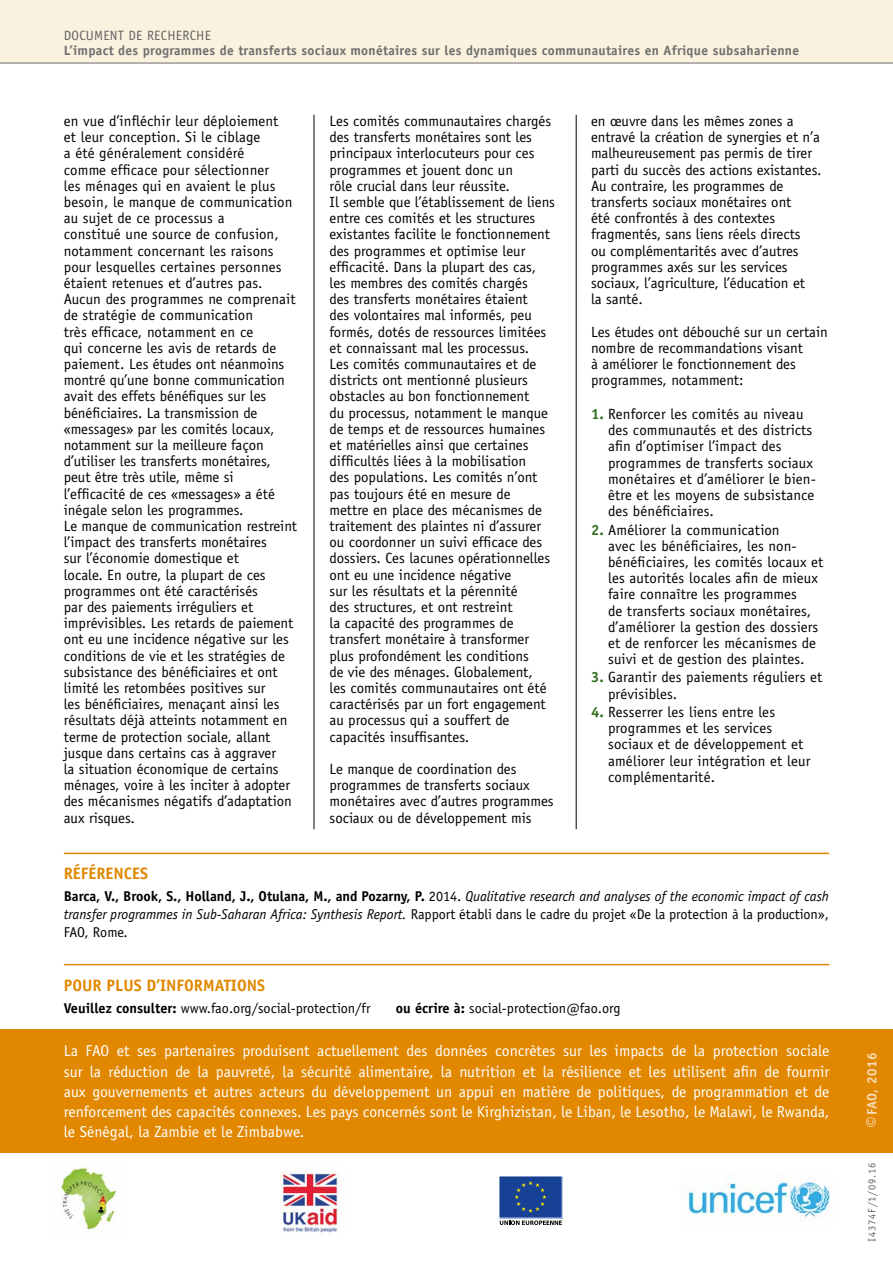
<style>
.page{position:relative;width:893px;height:1263px;background:#fff}
.page>*{position:absolute;margin:0;border:0;box-sizing:border-box;transform-origin:0 0}
.t1{font:700 16.5px "Officina Sans";color:#e18800}
.t2{font:15.75px/20.2px "Officina Sans";color:#fff;text-align:justify}
.t3{font:14.85px/16.2px "Officina Sans";color:#000}
.t4{font:italic 14.25px/18px "Officina Sans";letter-spacing:-.005em;color:#000;text-align:justify}
.t5{font:14.25px "Officina Sans";color:#000}
.t6{font:700 13.5px "Officina Sans";letter-spacing:.02em;color:#706f6f}
.t7{font:13.5px "Officina Sans";letter-spacing:.02em;color:#646363}
.t8{font:700 13.5px "Officina Sans";letter-spacing:.04em;color:#f8dcb8}
.t9{font:10.5px "Officina Sans";letter-spacing:.08em;color:#646363}
.s1{font-weight:700;color:#316d1e}
.s2{font-weight:700;font-style:normal}
.s3{font-style:normal}
.s4{font-weight:700}
.s5{font-size:21px}
</style>
<div class="page">
<hr style="left:314px;top:115px;width:1px;height:714px;background:#000">
<hr style="left:576px;top:115px;width:1px;height:714px;background:#000">
<div style="left:0;top:0;width:893px;height:64px;background:#faf2de"></div>
<hr style="left:64px;top:853px;width:765px;height:1px;background:#e18800">
<hr style="left:64px;top:964px;width:765px;height:1px;background:#e18800">
<img style="left:685px;top:1174px;width:145px;height:46px">
<img style="left:61px;top:1167px;width:55px;height:66px">
<img style="left:280px;top:1171px;width:60px;height:62px">
<div style="left:499px;top:1176px;width:63px;height:42px;background:#164194"></div>
<svg style="left:515px;top:1181px;width:32px;height:32px"></svg>
<svg style="left:500px;top:1220px;width:62px;height:5px"></svg>
<div style="left:0;top:1029px;width:893px;height:123px;background:#e18800"></div>
<p class="t7" style="left:64px;top:27px;width:149px">DOCUMENT DE RECHERCHE</p>
<p class="t6" style="left:64px;top:42px;width:737px">L’impact des programmes de transferts sociaux monétaires sur les dynamiques communautaires en Afrique subsaharienne</p>
<p class="t3" style="left:64px;top:113px;width:235px">en vue d’infléchir leur déploiement<br>et leur conception. Si le ciblage<br>a été généralement considéré<br>comme efficace pour sélectionner<br>les ménages qui en avaient le plus besoin, le manque de communication au sujet de ce processus a<br>constitué une source de confusion, notamment concernant les raisons pour lesquelles certaines personnes étaient retenues et d’autres pas.<br>Aucun des programmes ne comprenait de stratégie de communication<br>très efficace, notamment en ce<br>qui concerne les avis de retards de paiement. Les études ont néanmoins montré qu’une bonne communication avait des effets bénéfiques sur les bénéficiaires. La transmission de «messages» par les comités locaux, notamment sur la meilleure façon d’utiliser les transferts monétaires, peut être très utile, même si l’efficacité de ces «messages» a été inégale selon les programmes.<br>Le manque de communication restreint l’impact des transferts monétaires<br>sur l’économie domestique et<br>locale. En outre, la plupart de ces programmes ont été caractérisés<br>par des paiements irréguliers et imprévisibles. Les retards de paiement ont eu une incidence négative sur les conditions de vie et les stratégies de subsistance des bénéficiaires et ont limité les retombées positives sur<br>les bénéficiaires, menaçant ainsi les résultats déjà atteints notamment en terme de protection sociale, allant jusque dans certains cas à aggraver<br>la situation économique de certains ménages, voire à les inciter à adopter des mécanismes négatifs d’adaptation aux risques.</p>
<p class="t3" style="left:330px;top:113px;width:227px">Les comités communautaires chargés des transferts monétaires sont les principaux interlocuteurs pour ces programmes et jouent donc un<br>rôle crucial dans leur réussite.<br>Il semble que l’établissement de liens entre ces comités et les structures existantes facilite le fonctionnement des programmes et optimise leur efficacité. Dans la plupart des cas, les membres des comités chargés<br>des transferts monétaires étaient<br>des volontaires mal informés, peu formés, dotés de ressources limitées et connaissant mal les processus.<br>Les comités communautaires et de districts ont mentionné plusieurs obstacles au bon fonctionnement<br>du processus, notamment le manque de temps et de ressources humaines et matérielles ainsi que certaines difficultés liées à la mobilisation<br>des populations. Les comités n’ont pas toujours été en mesure de<br>mettre en place des mécanismes de traitement des plaintes ni d’assurer ou coordonner un suivi efficace des dossiers. Ces lacunes opérationnelles ont eu une incidence négative<br>sur les résultats et la pérennité<br>des structures, et ont restreint<br>la capacité des programmes de transfert monétaire à transformer plus profondément les conditions<br>de vie des ménages. Globalement,<br>les comités communautaires ont été caractérisés par un fort engagement au processus qui a souffert de capacités insuffisantes.</p>
<p class="t3" style="left:330px;top:761px;width:226px">Le manque de coordination des programmes de transferts sociaux monétaires avec d’autres programmes sociaux ou de développement mis</p>
<p class="t3" style="left:591px;top:113px;width:232px">en œuvre dans les mêmes zones a entravé la création de synergies et n’a malheureusement pas permis de tirer parti du succès des actions existantes.<br>Au contraire, les programmes de transferts sociaux monétaires ont<br>été confrontés à des contextes fragmentés, sans liens réels directs<br>ou complémentarités avec d’autres programmes axés sur les services sociaux, l’agriculture, l’éducation et<br>la santé.</p>
<p class="t3" style="left:591px;top:323px;width:238px">Les études ont débouché sur un certain nombre de recommandations visant<br>à améliorer le fonctionnement des programmes, notamment:</p>
<p class="t3" style="left:608px;top:406px;width:209px;text-indent:-17px"><span class="s1">1.</span> Renforcer les comités au niveau des communautés et des districts afin d’optimiser l’impact des programmes de transferts sociaux monétaires et d’améliorer le bien&shy;être et les moyens de subsistance des bénéficiaires.</p>
<p class="t3" style="left:608px;top:521px;width:217px;text-indent:-17px"><span class="s1">2.</span> Améliorer la communication<br>avec les bénéficiaires, les non&shy;bénéficiaires, les comités locaux et les autorités locales afin de mieux faire connaître les programmes<br>de transferts sociaux monétaires, d’améliorer la gestion des dossiers et de renforcer les mécanismes de suivi et de gestion des plaintes.</p>
<p class="t3" style="left:608px;top:669px;width:216px;text-indent:-17px"><span class="s1">3.</span> Garantir des paiements réguliers et prévisibles.</p>
<p class="t3" style="left:608px;top:704px;width:204px;text-indent:-17px"><span class="s1">4.</span> Resserrer les liens entre les programmes et les services sociaux et de développement et améliorer leur intégration et leur complémentarité.</p>
<p class="t1" style="left:64px;top:863px;width:86px">RÉFÉRENCES</p>
<p class="t4" style="left:64px;top:887px;width:767px"><span class="s2">Barca, V., Brook, S., Holland, J., Otulana, M., and Pozarny, P.</span> <span class="s3">2014.</span> Qualitative research and analyses of the economic impact of cash transfer programmes in Sub-Saharan Africa: Synthesis Report. <span class="s3">Rapport établi dans le cadre du projet «De la protection à la production», FAO, Rome.</span></p>
<p class="t1" style="left:64px;top:975px;width:203px">POUR PLUS D’INFORMATIONS</p>
<p class="t5" style="left:64px;top:1000px;width:308px"><span class="s4">Veuillez consulter:</span> www.fao.org/social-protection/fr</p>
<p class="t5" style="left:396px;top:1000px;width:226px"><span class="s4">ou écrire à:</span> social-protection@fao.org</p>
<p class="t2" style="left:64px;top:1041px;width:767px">La FAO et ses partenaires produisent actuellement des données concrètes sur les impacts de la protection sociale sur la réduction de la pauvreté, la sécurité alimentaire, la nutrition et la résilience et les utilisent afin de fournir aux gouvernements et autres acteurs du développement un appui en matière de politiques, de programmation et de renforcement des capacités connexes. Les pays concernés sont le Kirghizistan, le Liban, le Lesotho, le Malawi, le Rwanda, le Sénégal, la Zambie et le Zimbabwe.</p>
<p class="t8" style="left:863px;top:1128px;width:77px;rotate:-90deg"><span class="s5">©</span>FAO, 2016</p>
<p class="t9" style="left:866px;top:1242px;width:80px;rotate:-90deg">I4374F/1/09.16</p>
</div>
